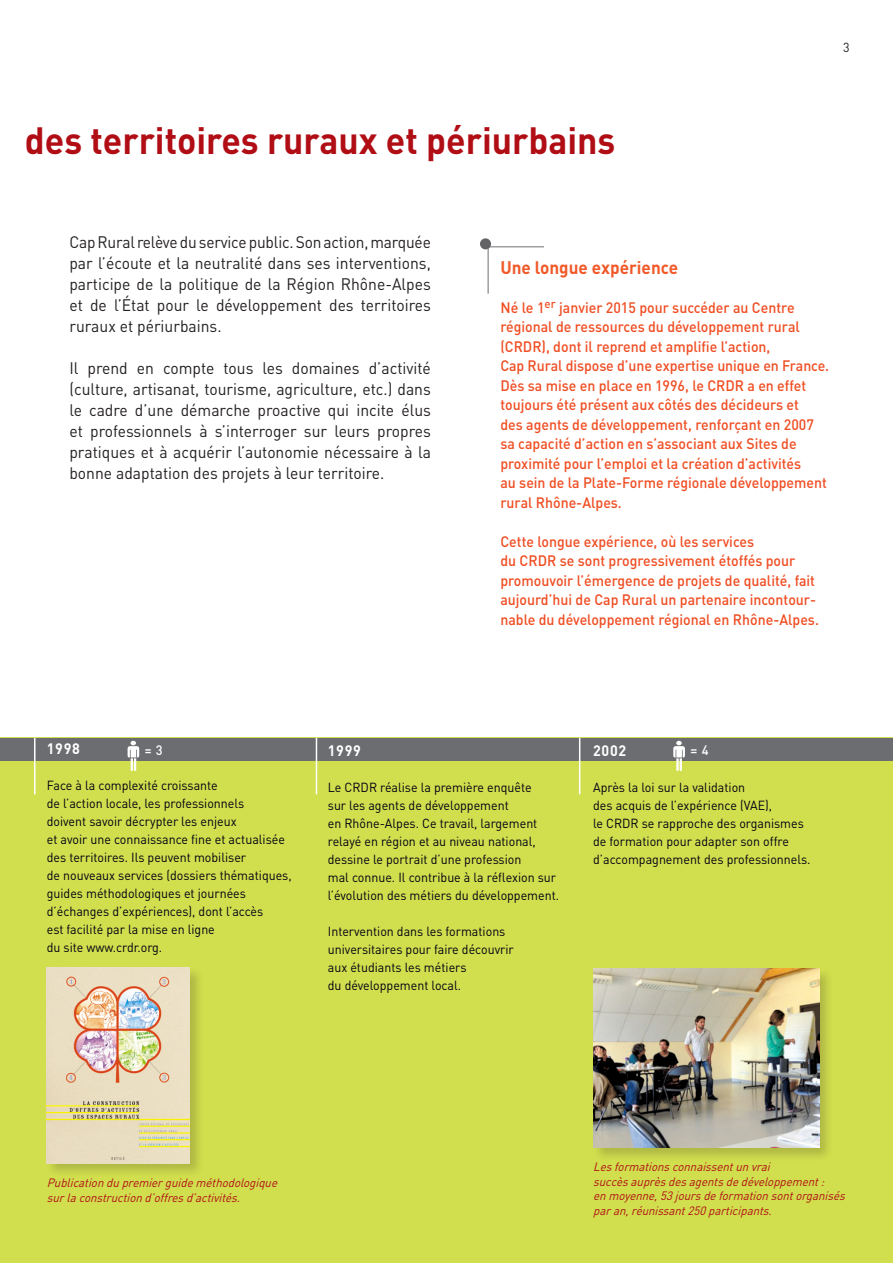
<style>
.page{position:relative;width:893px;height:1263px;background:#fff}
.page>*{position:absolute;margin:0;border:0;box-sizing:border-box;transform-origin:0 0}
.t1{font:700 37.5px "DIN Pro";color:#b00d15;scale:.95 1}
.t2{font:700 18px "DIN Pro";color:#f15929;scale:.95 1}
.t3{font:16.5px/21px "DIN Pro";color:#231f20;text-align:justify;scale:.95 1}
.t4{font:16.5px/21px "DIN Pro";color:#231f20;text-align:justify;scale:.94 1}
.t5{font:500 15px/19.5px "DIN Pro";color:#f04d22;scale:.95 1}
.t6{font:500 15px/19.5px "DIN Pro";color:#f04d22;scale:.94 1}
.t7{font:700 15px "DIN Pro";letter-spacing:.05em;color:#fff;scale:.95 1}
.t8{font:500 13.5px "DIN Pro";color:#fff;scale:.95 1}
.t9{font:13.05px/18px "DIN Pro";color:#000013;scale:.95 1}
.t10{font:13.05px "DIN Pro";color:#231f20;scale:.95 1}
.t11{font:italic 12px/14.4px "DIN Pro";color:#b00d15;scale:.95 1}
</style>
<div class="page">
<div style="left:0;top:738px;width:893px;height:525px;background:#d1de4d"></div>
<div style="left:45px;top:966px;width:160px;height:211px;background:#231f20;opacity:.2"></div>
<img style="left:47px;top:968px;width:143px;height:195px">
<div style="left:592px;top:967px;width:242px;height:195px;background:#231f20;opacity:.2"></div>
<img style="left:594px;top:969px;width:225px;height:178px">
<div style="left:0;top:738px;width:893px;height:22px;background:#6c6d70"></div>
<hr style="left:34px;top:738px;width:2px;height:56px;background:#fff">
<hr style="left:316px;top:738px;width:1px;height:56px;background:#fff">
<hr style="left:579px;top:738px;width:1px;height:56px;background:#fff">
<svg style="left:127px;top:741px;width:13px;height:30px"></svg>
<svg style="left:673px;top:741px;width:12px;height:30px"></svg>
<hr style="left:487px;top:246px;width:2px;height:48px;background:#9d9fa2">
<hr style="left:487px;top:246px;width:57px;height:1px;background:#9d9fa2">
<div style="left:480px;top:238px;width:11px;height:11px;background:#636366;border-radius:50%"></div>
<h1 class="t1" style="left:25px;top:115px;width:623px">des territoires ruraux et périurbains</h1>
<p class="t10" style="left:843px;top:39px;width:8px">3</p>
<p class="t4" style="left:69px;top:231px;width:386px">Cap Rural relève du service public. Son action, marquée par l’écoute et la neutralité dans ses interventions, participe de la politique de la Région Rhône-Alpes et de l’État pour le développement des territoires ruraux et périurbains.</p>
<p class="t3" style="left:69px;top:357px;width:382px">Il prend en compte tous les domaines d’activité (culture, artisanat, tourisme, agriculture, etc.) dans le cadre d’une démarche proactive qui incite élus et professionnels à s’interroger sur leurs propres pratiques et à acquérir l’autonomie nécessaire à la bonne adaptation des projets à leur territoire.</p>
<h2 class="t2" style="left:500px;top:255px;width:188px">Une longue expérience</h2>
<p class="t5" style="left:500px;top:297px;width:348px">Né le 1<sup>er</sup> janvier 2015 pour succéder au Centre régional de ressources du développement rural (CRDR), dont il reprend et amplifie l’action,<br>Cap Rural dispose d’une expertise unique en France.<br>Dès sa mise en place en 1996, le CRDR a en effet toujours été présent aux côtés des décideurs et<br>des agents de développement, renforçant en 2007 sa capacité d’action en s’associant aux Sites de proximité pour l’emploi et la création d’activités<br>au sein de la Plate-Forme régionale développement rural Rhône-Alpes.</p>
<p class="t6" style="left:500px;top:531px;width:340px">Cette longue expérience, où les services<br>du CRDR se sont progressivement étoffés pour promouvoir l’émergence de projets de qualité, fait aujourd’hui de Cap Rural un partenaire incontour&shy;nable du développement régional en Rhône-Alpes.</p>
<p class="t7" style="left:47px;top:739px;width:36px">1998</p>
<p class="t9" style="left:47px;top:776px;width:259px">Face à la complexité croissante<br>de l’action locale, les professionnels<br>doivent savoir décrypter les enjeux<br>et avoir une connaissance fine et actualisée des territoires. Ils peuvent mobiliser<br>de nouveaux services (dossiers thématiques, guides méthodologiques et journées d’échanges d’expériences), dont l’accès<br>est facilité par la mise en ligne<br>du site www.crdr.org.</p>
<p class="t7" style="left:328px;top:740px;width:36px">1999</p>
<p class="t9" style="left:328px;top:777px;width:245px">Le CRDR réalise la première enquête<br>sur les agents de développement<br>en Rhône-Alpes. Ce travail, largement relayé en région et au niveau national, dessine le portrait d’une profession<br>mal connue. Il contribue à la réflexion sur l’évolution des métiers du développement.</p>
<p class="t9" style="left:328px;top:921px;width:197px">Intervention dans les formations universitaires pour faire découvrir aux étudiants les métiers<br>du développement local.</p>
<p class="t7" style="left:593px;top:740px;width:36px">2002</p>
<p class="t9" style="left:593px;top:777px;width:230px">Après la loi sur la validation<br>des acquis de l’expérience (VAE),<br>le CRDR se rapproche des organismes de formation pour adapter son offre d’accompagnement des professionnels.</p>
<p class="t8" style="left:145px;top:740px;width:20px">= 3</p>
<p class="t8" style="left:690px;top:740px;width:20px">= 4</p>
<p class="t11" style="left:47px;top:1175px;width:248px">Publicationdupremierguideméthodologique surlaconstructiond’offresd’activités.</p>
<p class="t11" style="left:593px;top:1159px;width:270px">Lesformationsconnaissentunvrai succèsauprèsdesagentsdedéveloppement: enmoyenne,53joursdeformationsontorganisés paran,réunissant250participants.</p>
</div>
